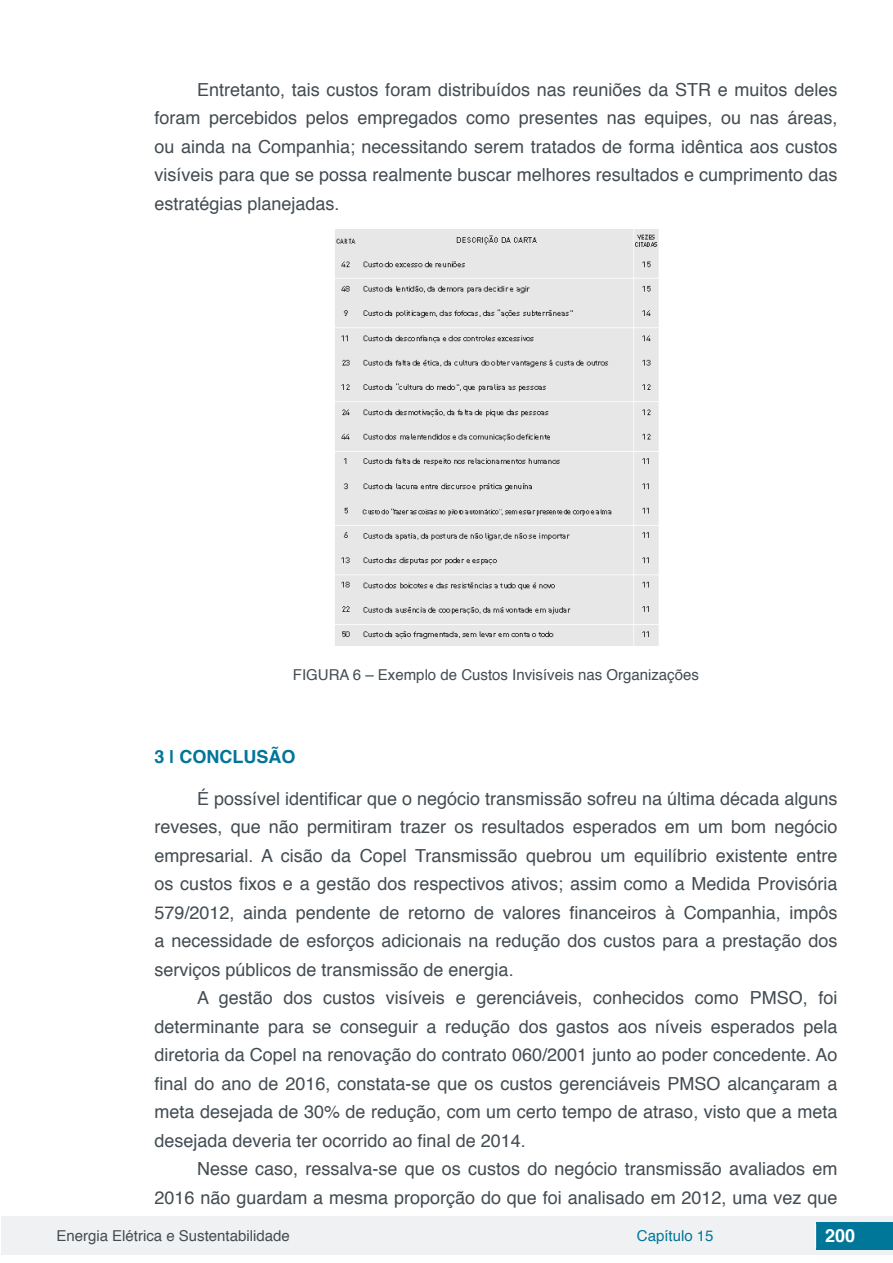
<style>
.page{position:relative;width:893px;height:1263px;background:#fff}
.page>*{position:absolute;margin:0;border:0;box-sizing:border-box;transform-origin:0 0}
.t1{font:18px/28.5px "Helvetica";color:#434c52;text-align:justify}
.t2{font:700 18px "Helvetica";color:#007699}
.t3{font:700 18px "Helvetica";color:#fff}
.t4{font:15px "Helvetica";color:#434c52}
.t5{font:15px "Helvetica";color:#007699}
</style>
<div class="page">
<div style="left:1px;top:1216px;width:891px;height:38px;background:#f0f1f2"></div>
<div style="left:816px;top:1222px;width:77px;height:27px;background:#007699"></div>
<svg style="left:815px;top:1224px;width:1px;height:24px"></svg>
<img style="left:335px;top:230px;width:324px;height:415px">
<p class="t1" style="left:154px;top:76px;width:684px;text-indent:43px">Entretanto, tais custos foram distribuídos nas reuniões da STR e muitos deles foram percebidos pelos empregados como presentes nas equipes, ou nas áreas, ou ainda na Companhia; necessitando serem tratados de forma idêntica aos custos visíveis para que se possa realmente buscar melhores resultados e cumprimento das estratégias planejadas.</p>
<p class="t4" style="left:293px;top:663px;width:407px">FIGURA 6 – Exemplo de Custos Invisíveis nas Organizações</p>
<p class="t2" style="left:154px;top:742px;width:143px">3 | CONCLUSÃO</p>
<p class="t1" style="left:154px;top:784px;width:684px;text-indent:43px">É possível identificar que o negócio transmissão sofreu na última década alguns reveses, que não permitiram trazer os resultados esperados em um bom negócio empresarial. A cisão da Copel Transmissão quebrou um equilíbrio existente entre os custos fixos e a gestão dos respectivos ativos; assim como a Medida Provisória 579/2012, ainda pendente de retorno de valores financeiros à Companhia, impôs a necessidade de esforços adicionais na redução dos custos para a prestação dos serviços públicos de transmissão de energia.</p>
<p class="t1" style="left:154px;top:984px;width:684px;text-indent:43px">A gestão dos custos visíveis e gerenciáveis, conhecidos como PMSO, foi determinante para se conseguir a redução dos gastos aos níveis esperados pela diretoria da Copel na renovação do contrato 060/2001 junto ao poder concedente. Ao final do ano de 2016, constata-se que os custos gerenciáveis PMSO alcançaram a meta desejada de 30% de redução, com um certo tempo de atraso, visto que a meta desejada deveria ter ocorrido ao final de 2014.</p>
<p class="t1" style="left:154px;top:1155px;width:684px;text-align:right">Nesse caso, ressalva-se que os custos do negócio transmissão avaliados em<br>2016 não guardam a mesma proporção do que foi analisado em 2012, uma vez que</p>
<p class="t4" style="left:56px;top:1224px;width:235px">Energia Elétrica e Sustentabilidade</p>
<p class="t5" style="left:637px;top:1224px;width:78px">Capítulo 15</p>
<p class="t3" style="left:825px;top:1221px;width:32px">200</p>
</div>
